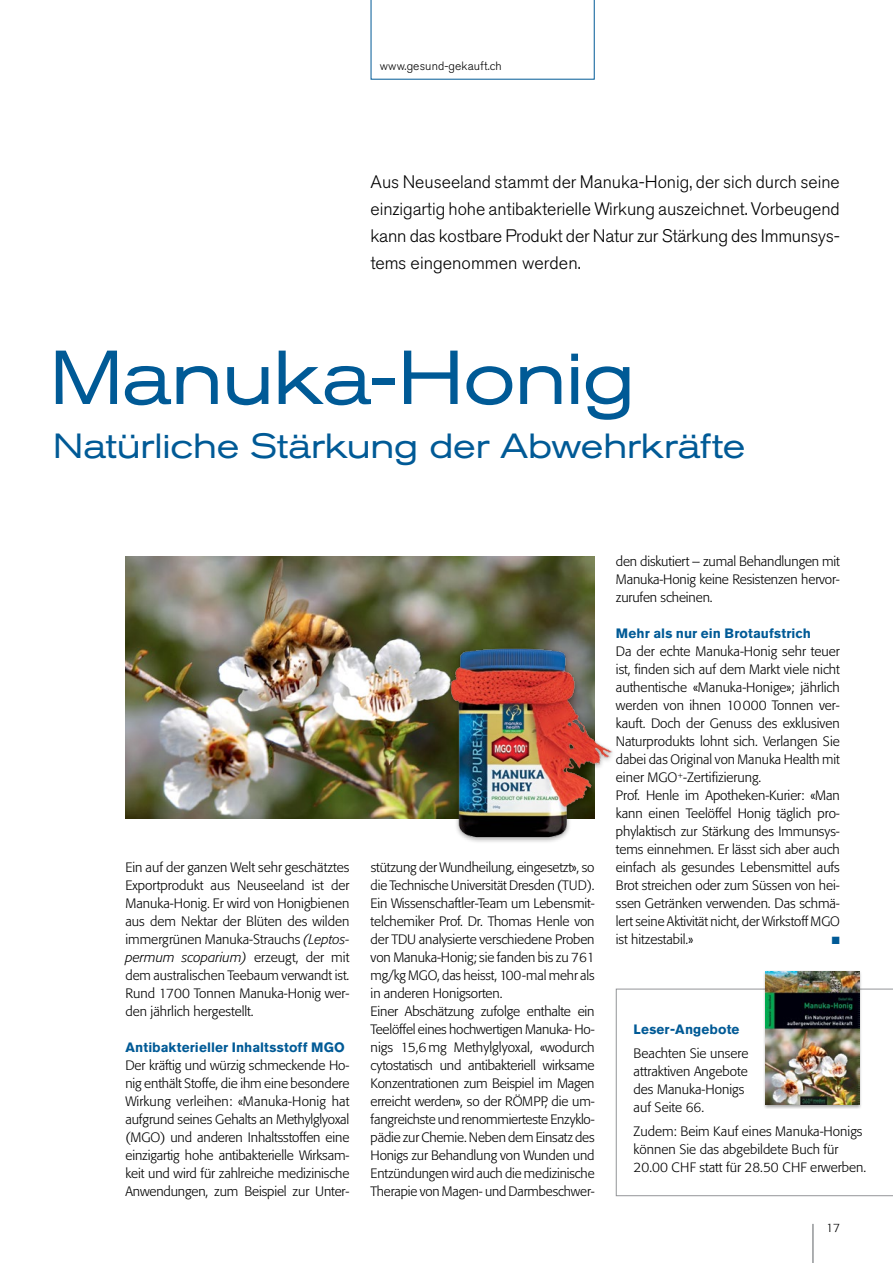
<style>
.page{position:relative;width:893px;height:1263px;background:#fff}
.page>*{position:absolute;margin:0;border:0;box-sizing:border-box;transform-origin:0 0}
.t1{font:expanded 75.6px "Akzidenz Grotesk Pro";letter-spacing:-.015em;color:#005a96;scale:.95 1}
.t2{font:expanded 34.65px "Akzidenz Grotesk Pro";letter-spacing:-.005em;color:#005a96;scale:.95 1}
.t3{font:300 18px/27px "Akzidenz Grotesk Pro";letter-spacing:-.015em;color:#000;text-align:justify}
.t4{font:300 13.5px/18px "Formata Pro";letter-spacing:-.005em;color:#000}
.t5{font:700 13.5px "Akzidenz Grotesk Pro";letter-spacing:.01em;color:#005a96}
.t6{font:300 12px "Akzidenz Grotesk Pro";letter-spacing:.01em;color:#000}
.t7{font:300 12px "Formata Pro";color:#000}
.t8{font:10.5px "Zapf Dingbats Std";color:#005a96}
.s1{font-style:italic}
</style>
<div class="page">
<hr style="left:812px;top:1224px;width:2px;height:39px;background:#939598">
<svg style="left:371px;top:0;width:224px;height:80px"></svg>
<img style="left:126px;top:556px;width:469px;height:262px">
<img style="left:446px;top:643px;width:166px;height:199px">
<svg style="left:616px;top:989px;width:277px;height:207px"></svg>
<div style="left:763px;top:969px;width:99px;height:140px;background:#000;opacity:.35"></div>
<img style="left:766px;top:971px;width:93px;height:134px">
<p class="t6" style="left:380px;top:58px;width:123px">www.gesund-gekauft.ch</p>
<h3 class="t3" style="left:371px;top:168px;width:471px">Aus Neuseeland stammt der Manuka-Honig, der sich durch seine einzigartig hohe antibakterielle Wirkung auszeichnet. Vorbeugend kann das kostbare Produkt der Natur zur Stärkung des Immunsys&shy;tems eingenommen werden.</h3>
<h1 class="t1" style="left:50px;top:328px;width:618px">Manuka-Honig</h1>
<h2 class="t2" style="left:53px;top:423px;width:730px">Natürliche Stärkung der Abwehrkräfte</h2>
<p class="t4" style="left:125px;top:858px;width:225px;text-align:justify">Ein auf der ganzen Welt sehr geschätztes Exportprodukt aus Neuseeland ist der Manuka-Honig. Er wird von Honigbienen aus dem Nektar der Blüten des wilden immergrünen Manuka-Strauchs <span class="s1">(Leptos&shy;permum scoparium)</span> erzeugt, der mit dem australischen Teebaum verwandt ist.<br>Rund 1700 Tonnen Manuka-Honig wer&shy;den jährlich hergestellt.</p>
<p class="t5" style="left:125px;top:1038px;width:221px">Antibakterieller Inhaltsstoff MGO</p>
<p class="t4" style="left:125px;top:1056px;width:225px;text-align:justify">Der kräftig und würzig schmeckende Ho&shy;nig enthält Stoffe, die ihm eine besondere Wirkung verleihen: «Manuka-Honig hat aufgrund seines Gehalts an Methylglyoxal (MGO) und anderen Inhaltsstoffen eine einzigartig hohe antibakterielle Wirksam&shy;keit und wird für zahlreiche medizinische Anwendungen, zum Beispiel zur Unter-</p>
<p class="t4" style="left:371px;top:858px;width:225px">stützung der Wundheilung, eingesetzt», so die Technische Universität Dresden (TUD).<br>Ein Wissenschaftler-Team um Lebensmit&shy;telchemiker Prof. Dr. Thomas Henle von der TDU analysierte verschiedene Proben von Manuka-Honig; sie fanden bis zu 761 mg/kg MGO, das heisst, 100-mal mehr als in anderen Honigsorten.<br>Einer Abschätzung zufolge enthalte ein Teelöffel eines hochwertigen Manuka- Ho&shy;nigs 15,6mg Methylglyoxal, «wodurch cytostatisch und antibakteriell wirksame Konzentrationen zum Beispiel im Magen erreicht werden», so der RÖMPP, die um&shy;fangreichste und renommierteste Enzyklo&shy;pädie zur Chemie. Neben dem Einsatz des Honigs zur Behandlung von Wunden und Entzündungen wird auch die medizinische Therapie von Magen- und Darmbeschwer-</p>
<p class="t4" style="left:616px;top:552px;width:225px;text-align:justify">den diskutiert – zumal Behandlungen mit Manuka-Honig keine Resistenzen hervor&shy;zurufen scheinen.</p>
<p class="t5" style="left:616px;top:624px;width:197px">Mehr als nur ein Brotaufstrich</p>
<p class="t4" style="left:616px;top:642px;width:225px">Da der echte Manuka-Honig sehr teuer ist, finden sich auf dem Markt viele nicht authentische «Manuka-Honige»; jährlich werden von ihnen 10000 Tonnen ver&shy;kauft. Doch der Genuss des exklusiven Naturprodukts lohnt sich. Verlangen Sie dabei das Original von Manuka Health mit einer MGO<sup>+</sup>-Zertifizierung.<br>Prof. Henle im Apotheken-Kurier: «Man kann einen Teelöffel Honig täglich pro&shy;phylaktisch zur Stärkung des Immunsys&shy;tems einnehmen. Er lässt sich aber auch einfach als gesundes Lebensmittel aufs Brot streichen oder zum Süssen von hei&shy;ssen Getränken verwenden. Das schmä&shy;lert seine Aktivität nicht, der Wirkstoff MGO ist hitzestabil.»</p>
<p class="t8" style="left:832px;top:935px;width:9px">■</p>
<p class="t5" style="left:634px;top:1020px;width:107px">Leser-Angebote</p>
<p class="t4" style="left:634px;top:1044px;width:116px">Beachten Sie unsere attraktiven Angebote des Manuka-Honigs auf Seite 66.</p>
<p class="t4" style="left:634px;top:1123px;width:234px">Zudem: Beim Kauf eines Manuka-Honigs können Sie das abgebildete Buch für<br>20.00 CHF statt für 28.50 CHF erwerben.</p>
<p class="t7" style="left:826px;top:1220px;width:15px">17</p>
</div>
